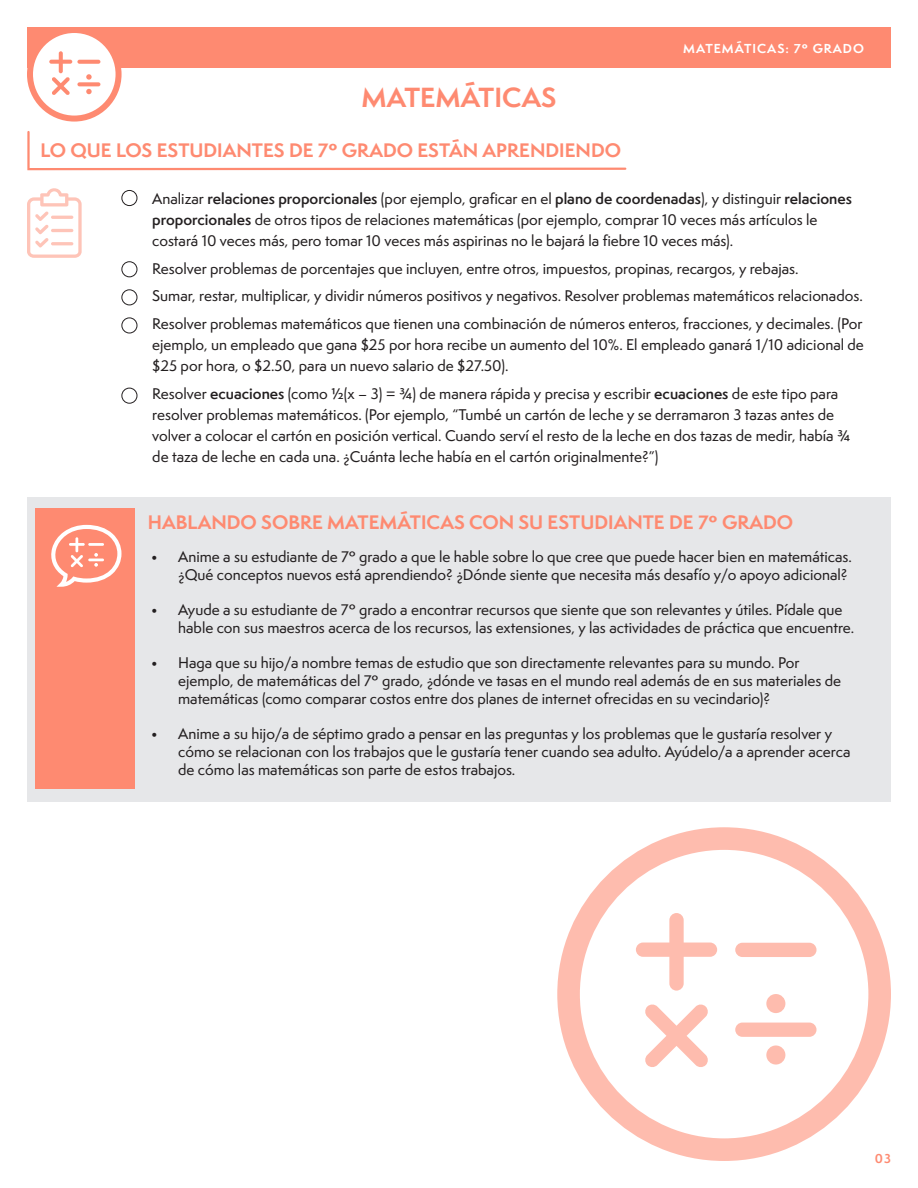
<style>
.page{position:relative;width:918px;height:1188px;background:#fff}
.page>*{position:absolute;margin:0;border:0;box-sizing:border-box;transform-origin:0 0}
.t1{font:700 25.5px "Semplicita Pro";color:#fe8a71}
.t2{font:700 18px "Semplicita Pro";color:#fe8a71}
.t3{font:500 14.25px/21px "Semplicita Pro";color:#231f20}
.t4{font:700 12px "Semplicita Pro";letter-spacing:.08em;color:#fff}
.t5{font:700 12px "Semplicita Pro";color:#fe8a71}
.s1{font-weight:600}
</style>
<div class="page">
<div style="left:27px;top:27px;width:864px;height:41px;background:#fe8a71"></div>
<div style="left:30px;top:30px;width:89px;height:89px;background:#fff;border-radius:50%"></div>
<div style="left:27px;top:27px;width:95px;height:95px;border:6px solid #fe8a71;border-radius:50%"></div>
<svg style="left:49px;top:51px;width:23px;height:44px"></svg>
<svg style="left:77px;top:60px;width:23px;height:4px"></svg>
<svg style="left:77px;top:82px;width:23px;height:4px"></svg>
<svg style="left:86px;top:74px;width:6px;height:6px"></svg>
<svg style="left:86px;top:89px;width:6px;height:5px"></svg>
<div style="left:557px;top:827px;width:334px;height:334px;border:23px solid #fe8a71;border-radius:50%"></div>
<svg style="left:636px;top:913px;width:81px;height:78px"></svg>
<svg style="left:645px;top:1004px;width:63px;height:63px"></svg>
<div style="left:735px;top:943px;width:82px;height:14px;background:#febcae;border-radius:7px"></div>
<div style="left:735px;top:1023px;width:82px;height:14px;background:#febcae;border-radius:7px"></div>
<div style="left:766px;top:994px;width:19px;height:19px;background:#febcae;border-radius:50%"></div>
<svg style="left:766px;top:1045px;width:19px;height:20px"></svg>
<svg style="left:27px;top:188px;width:55px;height:70px"></svg>
<hr style="left:51px;top:242px;width:22px;height:3px;background:#fe8a71;border-radius:2px">
<div style="left:122px;top:190px;width:15px;height:16px;border:1px solid #231f20;border-radius:50%"></div>
<div style="left:122px;top:261px;width:15px;height:16px;border:1px solid #231f20;border-radius:50%"></div>
<div style="left:122px;top:289px;width:15px;height:16px;border:1px solid #231f20;border-radius:50%"></div>
<div style="left:122px;top:318px;width:15px;height:15px;border:1px solid #231f20;border-radius:50%"></div>
<div style="left:122px;top:388px;width:15px;height:16px;border:1px solid #231f20;border-radius:50%"></div>
<svg style="left:27px;top:131px;width:600px;height:40px"></svg>
<div style="left:27px;top:497px;width:864px;height:304px;background:#e6e7e9"></div>
<div style="left:36px;top:508px;width:99px;height:280px;background:#fe8a71"></div>
<svg style="left:51px;top:525px;width:70px;height:62px"></svg>
<p class="t1" style="left:362px;top:79px;width:196px">MATEMÁTICAS</p>
<p class="t2" style="left:41px;top:137px;width:582px">LO QUE LOS ESTUDIANTES DE 7º GRADO ESTÁN APRENDIENDO</p>
<p class="t4" style="left:683px;top:39px;width:182px">MATEMÁTICAS: 7º GRADO</p>
<p class="t3" style="left:152px;top:188px;width:701px;text-indent:-27px">• Analizar <span class="s1">relaciones proporcionales</span> (por ejemplo, graficar en el <span class="s1">plano de coordenadas</span>), y distinguir <span class="s1">relaciones proporcionales</span> de otros tipos de relaciones matemáticas (por ejemplo, comprar 10 veces más artículos le costará 10 veces más, pero tomar 10 veces más aspirinas no le bajará la fiebre 10 veces más).</p>
<p class="t3" style="left:125px;top:258px;width:675px">• Resolver problemas de porcentajes que incluyen, entre otros, impuestos, propinas, recargos, y rebajas.</p>
<p class="t3" style="left:125px;top:286px;width:739px">• Sumar, restar, multiplicar, y dividir números positivos y negativos. Resolver problemas matemáticos relacionados.</p>
<p class="t3" style="left:152px;top:313px;width:713px;text-align:justify;text-indent:-27px">• Resolver problemas matemáticos que tienen una combinación de números enteros, fracciones, y decimales. (Por ejemplo, un empleado que gana $25 por hora recibe un aumento del 10%. El empleado ganará 1/10 adicional de $25 por hora, o $2.50, para un nuevo salario de $27.50).</p>
<p class="t3" style="left:152px;top:383px;width:700px;text-indent:-27px">• Resolver <span class="s1">ecuaciones</span> (como ½(x – 3) = ¾) de manera rápida y precisa y escribir <span class="s1">ecuaciones</span> de este tipo para resolver problemas matemáticos. (Por ejemplo, “Tumbé un cartón de leche y se derramaron 3 tazas antes de volver a colocar el cartón en posición vertical. Cuando serví el resto de la leche en dos tazas de medir, había ¾ de taza de leche en cada una. ¿Cuánta leche había en el cartón originalmente?”)</p>
<p class="t2" style="left:148px;top:509px;width:647px">HABLANDO SOBRE MATEMÁTICAS CON SU ESTUDIANTE DE 7º GRADO</p>
<p class="t3" style="left:151px;top:548px;width:702px;line-height:18px;text-align:right">• Anime a su estudiante de 7º grado a que le hable sobre lo que cree que puede hacer bien en matemáticas. ¿Qué conceptos nuevos está aprendiendo? ¿Dónde siente que necesita más desafío y/o apoyo adicional?</p>
<p class="t3" style="left:178px;top:601px;width:678px;line-height:18px;text-indent:-27px">• Ayude a su estudiante de 7º grado a encontrar recursos que siente que son relevantes y útiles. Pídale que hable con sus maestros acerca de los recursos, las extensiones, y las actividades de práctica que encuentre.</p>
<p class="t3" style="left:178px;top:653px;width:664px;line-height:18px;text-indent:-27px">• Haga que su hijo/a nombre temas de estudio que son directamente relevantes para su mundo. Por ejemplo, de matemáticas del 7º grado, ¿dónde ve tasas en el mundo real además de en sus materiales de matemáticas (como comparar costos entre dos planes de internet ofrecidas en su vecindario)?</p>
<p class="t3" style="left:178px;top:724px;width:674px;line-height:18px;text-indent:-27px">• Anime a su hijo/a de séptimo grado a pensar en las preguntas y los problemas que le gustaría resolver y cómo se relacionan con los trabajos que le gustaría tener cuando sea adulto. Ayúdelo/a a aprender acerca de cómo las matemáticas son parte de estos trabajos.</p>
<p class="t5" style="left:875px;top:1149px;width:18px">03</p>
</div>
